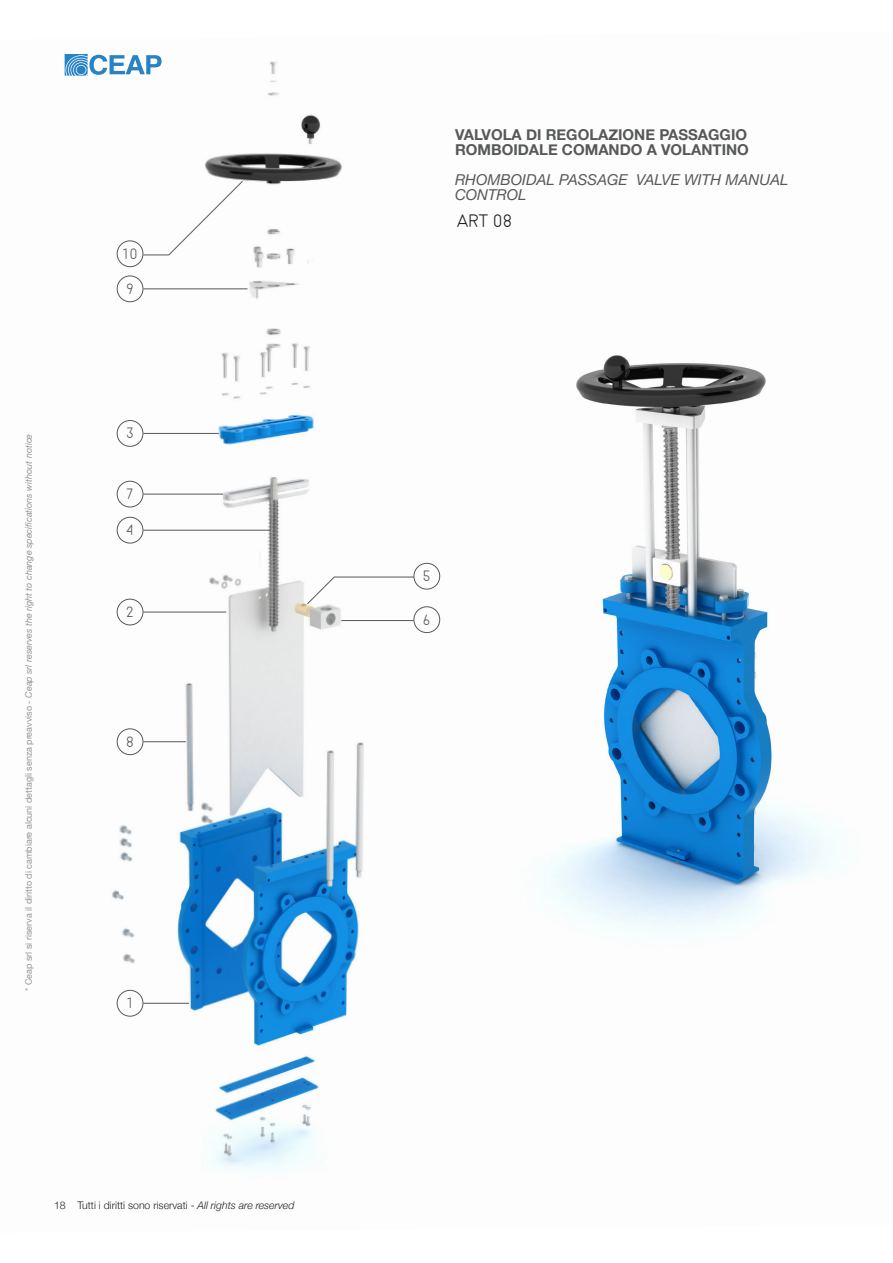
<style>
.page{position:relative;width:893px;height:1263px;background:#fff}
.page>*{position:absolute;margin:0;border:0;box-sizing:border-box;transform-origin:0 0}
.t1{font:300 18px "Moon";color:#231f20}
.t2{font:700 15px/15px "Helvetica Neue";color:#57585a}
.t3{font:italic 15px/15px "Helvetica Neue";color:#57585a}
.t4{font:300 15px "Moon";color:#57585a}
.t5{font:300 10.5px "Helvetica Neue";color:#231f20}
.t6{font:9px "Helvetica Neue";color:#939598}
.s1{font-style:italic}
</style>
<div class="page">
<img style="left:64px;top:54px;width:355px;height:1117px">
<img style="left:419px;top:355px;width:423px;height:581px">
<svg style="left:65px;top:54px;width:97px;height:22px"></svg>
<div style="left:117px;top:276px;width:26px;height:26px;border:1px solid #57585a;border-radius:50%"></div>
<div style="left:117px;top:481px;width:26px;height:26px;border:1px solid #57585a;border-radius:50%"></div>
<div style="left:117px;top:420px;width:26px;height:27px;border:1px solid #57585a;border-radius:50%"></div>
<div style="left:117px;top:517px;width:26px;height:26px;border:1px solid #57585a;border-radius:50%"></div>
<div style="left:117px;top:728px;width:26px;height:27px;border:1px solid #57585a;border-radius:50%"></div>
<div style="left:117px;top:599px;width:26px;height:26px;border:1px solid #57585a;border-radius:50%"></div>
<div style="left:117px;top:240px;width:26px;height:27px;border:1px solid #57585a;border-radius:50%"></div>
<hr style="left:143px;top:288px;width:104px;height:1px;background:#57585a">
<hr style="left:143px;top:494px;width:80px;height:1px;background:#57585a">
<hr style="left:143px;top:433px;width:76px;height:1px;background:#57585a">
<hr style="left:143px;top:530px;width:127px;height:1px;background:#57585a">
<div style="left:117px;top:990px;width:26px;height:26px;border:1px solid #57585a;border-radius:50%"></div>
<hr style="left:143px;top:1003px;width:46px;height:1px;background:#57585a">
<hr style="left:143px;top:741px;width:43px;height:1px;background:#57585a">
<hr style="left:143px;top:612px;width:83px;height:1px;background:#57585a">
<svg style="left:143px;top:180px;width:101px;height:76px"></svg>
<div style="left:414px;top:606px;width:26px;height:27px;border:1px solid #57585a;border-radius:50%"></div>
<div style="left:414px;top:563px;width:26px;height:26px;border:1px solid #57585a;border-radius:50%"></div>
<hr style="left:341px;top:620px;width:73px;height:1px;background:#57585a">
<svg style="left:306px;top:576px;width:109px;height:29px"></svg>
<p class="t6" style="left:22px;top:991px;width:558px;rotate:-90deg">* Ceap srl si riserva il diritto di cambiare alcuni dettagli senza preavviso <span class="s1">- Ceap srl reserves the right to change specifications without notice</span></p>
<p class="t4" style="left:121px;top:246px;width:18px">10</p>
<p class="t4" style="left:126px;top:281px;width:10px">9</p>
<p class="t4" style="left:126px;top:426px;width:10px">3</p>
<p class="t4" style="left:126px;top:487px;width:10px">7</p>
<p class="t4" style="left:126px;top:523px;width:10px">4</p>
<p class="t4" style="left:126px;top:604px;width:10px">2</p>
<p class="t4" style="left:126px;top:734px;width:10px">8</p>
<p class="t4" style="left:126px;top:996px;width:10px">1</p>
<p class="t5" style="left:54px;top:1197px;width:242px">18 Tutti i diritti sono riservati - <span class="s1">All rights are reserved</span></p>
<p class="t2" style="left:455px;top:127px;width:295px">VALVOLA DI REGOLAZIONE PASSAGGIO<br>ROMBOIDALE COMANDO A VOLANTINO</p>
<p class="t3" style="left:455px;top:173px;width:335px">RHOMBOIDAL PASSAGE VALVE WITH MANUAL<br>CONTROL</p>
<p class="t1" style="left:457px;top:212px;width:57px">ART 08</p>
<p class="t4" style="left:422px;top:569px;width:10px">5</p>
<p class="t4" style="left:422px;top:612px;width:10px">6</p>
</div>
